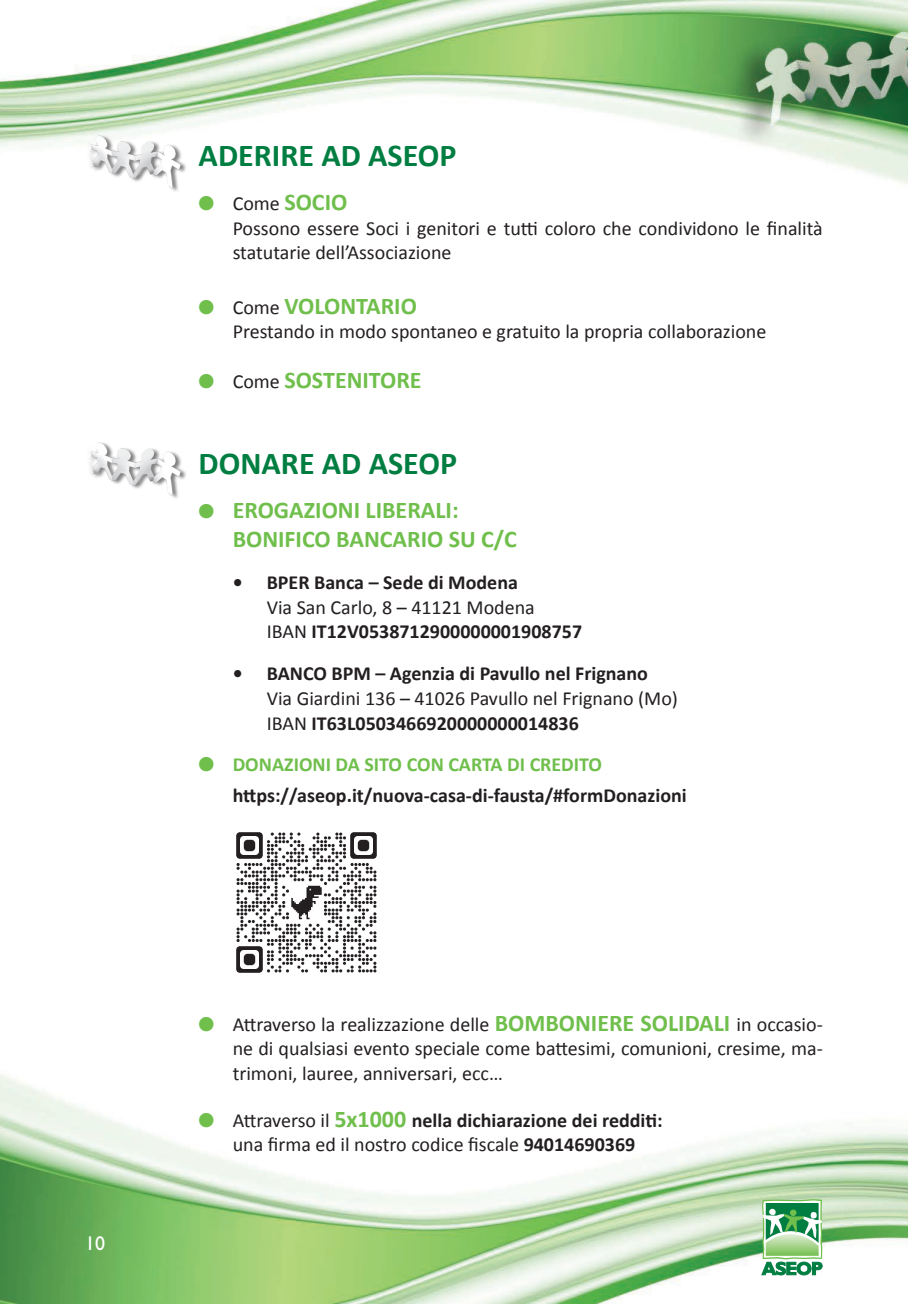
<style>
.page{position:relative;width:908px;height:1304px;background:#fff}
.page>*{position:absolute;margin:0;border:0;box-sizing:border-box;transform-origin:0 0}
.Normale{font:700 32px "Calibri";color:#007e42}
.Normale-2{font:700 24px "Calibri";color:#70bf4c}
.Corpo_del_testo{font:20px/24.8px "Calibri";color:#231f20;text-align:justify}
.Normale-3{font:20px/24.8px "Calibri";color:#231f20}
.Corpo_del_testo-2{font:700 20px "Calibri";color:#231f20}
.Normale-4{font:700 20px "Calibri";color:#231f20}
.Corpo_del_testo-3{font:700 20px "Calibri";color:#70bf4c}
.t1{font:20px "Gill Sans Std";color:#fff}
.s1{font-weight:400;font-size:20px;color:#231f20}
.s2{font-weight:400}
.s3{color:#70bf4c}
.s4{font-weight:700;font-size:24px;color:#70bf4c}
.s5{font-size:24px;color:#70bf4c}
.s6{font-weight:700}
</style>
<div class="page">
<img style="left:0;top:0;width:907px;height:1304px">
<svg style="left:760px;top:1199px;width:62px;height:77px"></svg>
<img style="left:221px;top:817px;width:170px;height:170px">
<img style="left:85px;top:131px;width:104px;height:61px">
<img style="left:85px;top:439px;width:104px;height:61px">
<p class="t1" style="left:85px;top:1231px;width:21px">10</p>
<p class="Normale" style="left:198px;top:133px;width:259px">ADERIRE AD ASEOP</p>
<p class="Normale-2" style="left:198px;top:185px;width:150px">● <span class="s1">Come</span> SOCIO</p>
<p class="Normale-3" style="left:232px;top:215px;width:591px">Possono essere Soci i genitori e tutti coloro che condividono le finalità statutarie dell’Associazione</p>
<p class="Normale-2" style="left:198px;top:289px;width:220px">● <span class="s1">Come</span> VOLONTARIO</p>
<p class="Normale-3" style="left:232px;top:318px;width:535px">Prestando in modo spontaneo e gratuito la propria collaborazione</p>
<p class="Normale-2" style="left:198px;top:363px;width:224px">● <span class="s1">Come</span> SOSTENITORE</p>
<p class="Normale" style="left:198px;top:441px;width:260px">DONARE AD ASEOP</p>
<p class="Normale-2" style="left:198px;top:493px;width:261px">● EROGAZIONI LIBERALI:</p>
<p class="Normale-2" style="left:232px;top:522px;width:286px">BONIFICO BANCARIO SU C/C</p>
<p class="Corpo_del_testo-2" style="left:232px;top:568px;width:287px">• BPER Banca – Sede di Modena</p>
<p class="Corpo_del_testo" style="left:266px;top:594px;width:269px">Via San Carlo, 8 – 41121 Modena</p>
<p class="Corpo_del_testo-2" style="left:266px;top:618px;width:317px"><span class="s2">IBAN</span> IT12V0538712900000001908757</p>
<p class="Corpo_del_testo-2" style="left:232px;top:659px;width:416px">• BANCO BPM – Agenzia di Pavullo nel Frignano</p>
<p class="Corpo_del_testo" style="left:266px;top:685px;width:412px">Via Giardini 136 – 41026 Pavullo nel Frignano (Mo)</p>
<p class="Corpo_del_testo-2" style="left:266px;top:709px;width:313px"><span class="s2">IBAN</span> IT63L0503466920000000014836</p>
<p class="Corpo_del_testo-3" style="left:198px;top:751px;width:405px">● DONAZIONI DA SITO CON CARTA DI CREDITO</p>
<p class="Corpo_del_testo-2" style="left:232px;top:781px;width:455px">https://aseop.it/nuova-casa-di-fausta/#formDonazioni</p>
<p class="Corpo_del_testo" style="left:232px;top:1011px;width:591px;text-indent:-34px"><span class="s3">●</span> Attraverso la realizzazione delle <span class="s4">BOMBONIERE SOLIDALI</span> in occasio&shy;ne di qualsiasi evento speciale come battesimi, comunioni, cresime, ma&shy;trimoni, lauree, anniversari, ecc…</p>
<p class="Normale-4" style="left:198px;top:1106px;width:465px"><span class="s3">●</span> <span class="s2">Attraverso il</span> <span class="s5">5x1000</span> nella dichiarazione dei redditi:</p>
<p class="Normale-3" style="left:232px;top:1131px;width:404px">una firma ed il nostro codice fiscale <span class="s6">94014690369</span></p>
</div>
